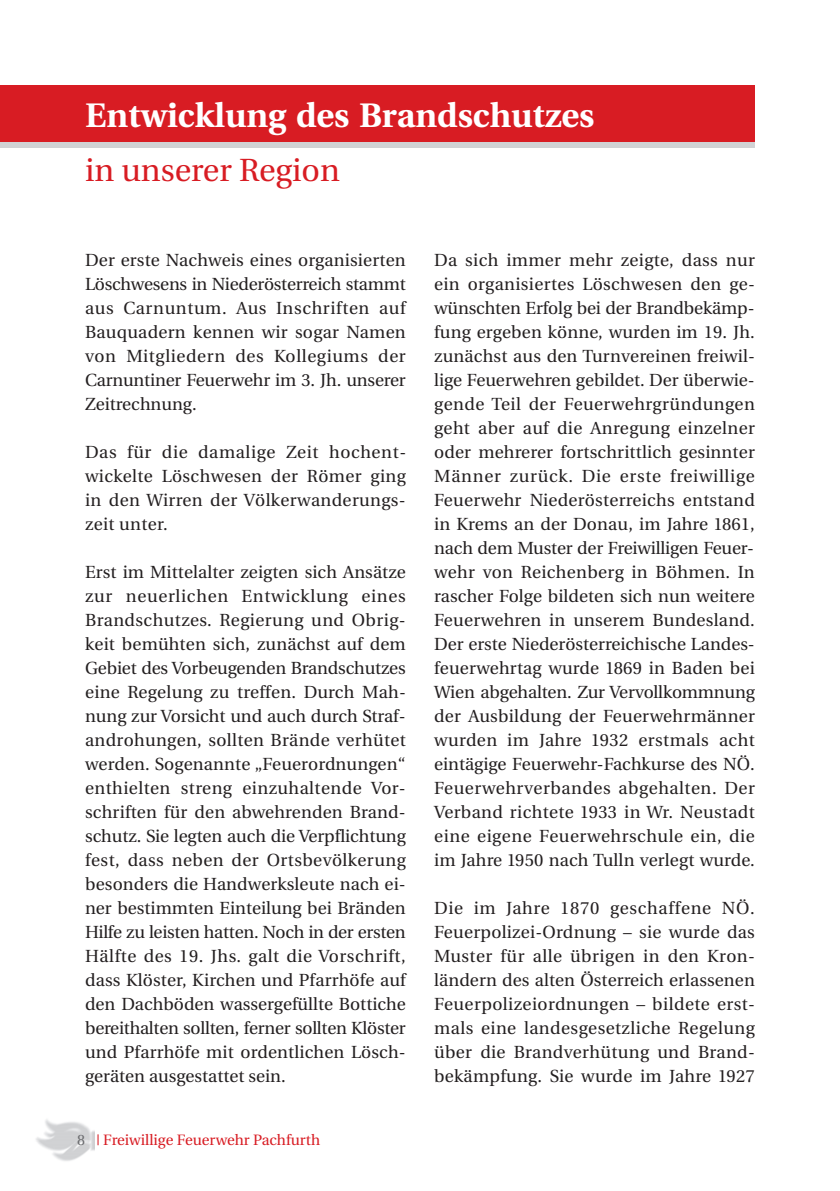
<style>
.page{position:relative;width:840px;height:1191px;background:#fff}
.page>*{position:absolute;margin:0;border:0;box-sizing:border-box;transform-origin:0 0}
.t1{font:700 34px "Utopia";color:#fff}
.t2{font:32px "Utopia";color:#d81c23}
.t3{font:17.6px/24px "Utopia";letter-spacing:.01em;color:#231f20;text-align:justify}
.t4{font:15px "Utopia";color:#d81c23}
.s1{color:#6c6d70}
</style>
<div class="page">
<div style="left:0;top:85px;width:754px;height:62px;background:#d1d2d4"></div>
<div style="left:0;top:85px;width:754px;height:57px;background:#d81c23"></div>
<img style="left:36px;top:1119px;width:59px;height:42px">
<h1 class="t1" style="left:85px;top:102px;width:510px">Entwicklung des Brandschutzes</h1>
<h2 class="t2" style="left:85px;top:157px;width:256px">in unserer Region</h2>
<p class="t3" style="left:85px;top:250px;width:322px">Der erste Nachweis eines organisierten Löschwesens in Niederösterreich stammt aus Carnuntum. Aus Inschriften auf Bauquadern kennen wir sogar Namen von Mitgliedern des Kollegiums der Carnuntiner Feuerwehr im 3. Jh. unserer Zeitrechnung.</p>
<p class="t3" style="left:85px;top:441px;width:322px">Das für die damalige Zeit hochent - wickelte Löschwesen der Römer ging in den Wirren der Völkerwanderungs&shy;zeit unter.</p>
<p class="t3" style="left:85px;top:561px;width:322px">Erst im Mittelalter zeigten sich Ansätze zur neuerlichen Entwicklung eines Brandschutzes. Regierung und Obrig&shy;keit bemühten sich, zunächst auf dem Gebiet des Vorbeugenden Brandschutzes eine Regelung zu treffen. Durch Mah&shy;nung zur Vorsicht und auch durch Straf&shy;androhungen, sollten Brände verhütet werden. Sogenannte „Feuerordnungen“ enthielten streng einzuhaltende Vor&shy;schriften für den abwehrenden Brand&shy;schutz. Sie legten auch die Verpflichtung fest, dass neben der Ortsbevölkerung besonders die Handwerksleute nach ei - ner bestimmten Einteilung bei Bränden Hilfe zu leisten hatten. Noch in der ersten Hälfte des 19. Jhs. galt die Vorschrift, dass Klöster, Kirchen und Pfarrhöfe auf den Dachböden wassergefüllte Bottiche bereithalten sollten, ferner sollten Klöster und Pfarrhöfe mit ordentlichen Lösch - geräten ausgestattet sein.</p>
<p class="t4" style="left:77px;top:1134px;width:244px"><span class="s1">8</span> | Freiwillige Feuerwehr Pachfurth</p>
<p class="t3" style="left:434px;top:250px;width:322px">Da sich immer mehr zeigte, dass nur ein organisiertes Löschwesen den ge&shy;wünschten Erfolg bei der Brandbekäm p - fung ergeben könne, wurden im 19. Jh. zunächst aus den Turnvereinen freiwil&shy;lige Feuerwehren gebildet. Der überwie&shy;gende Teil der Feuerwehrgründungen geht aber auf die Anregung einzelner oder mehrerer fortschrittlich gesinnter Männer zurück. Die erste freiwillige Feuerwehr Niederösterreichs entstand in Krems an der Donau, im Jahre 1861, nach dem Muster der Freiwilligen Feuer&shy;wehr von Reichenberg in Böhmen. In rascher Folge bildeten sich nun weitere Feuerwehren in unserem Bundesland.<br>Der erste Niederösterreichische Landes&shy;feuerwehrtag wurde 1869 in Baden bei Wien abgehalten. Zur Vervollkommnung der Ausbildung der Feuerwehrmänner wurden im Jahre 1932 erstmals acht eintägige Feuerwehr-Fachkurse des NÖ.<br>Feuerwehrverbandes abgehalten. Der Verband richtete 1933 in Wr. Neustadt eine eigene Feuerwehrschule ein, die im Jahre 1950 nach Tulln verlegt wurde.</p>
<p class="t3" style="left:434px;top:897px;width:322px">Die im Jahre 1870 geschaffene NÖ.<br>Feuerpolizei-Ordnung – sie wurde das Muster für alle übrigen in den Kron - ländern des alten Österreich erlassenen Feuerpolizeiordnungen – bildete erst&shy;mals eine landesgesetzliche Regelung über die Brandverhütung und Brand - bekämpfung. Sie wurde im Jahre 1927</p>
</div>
